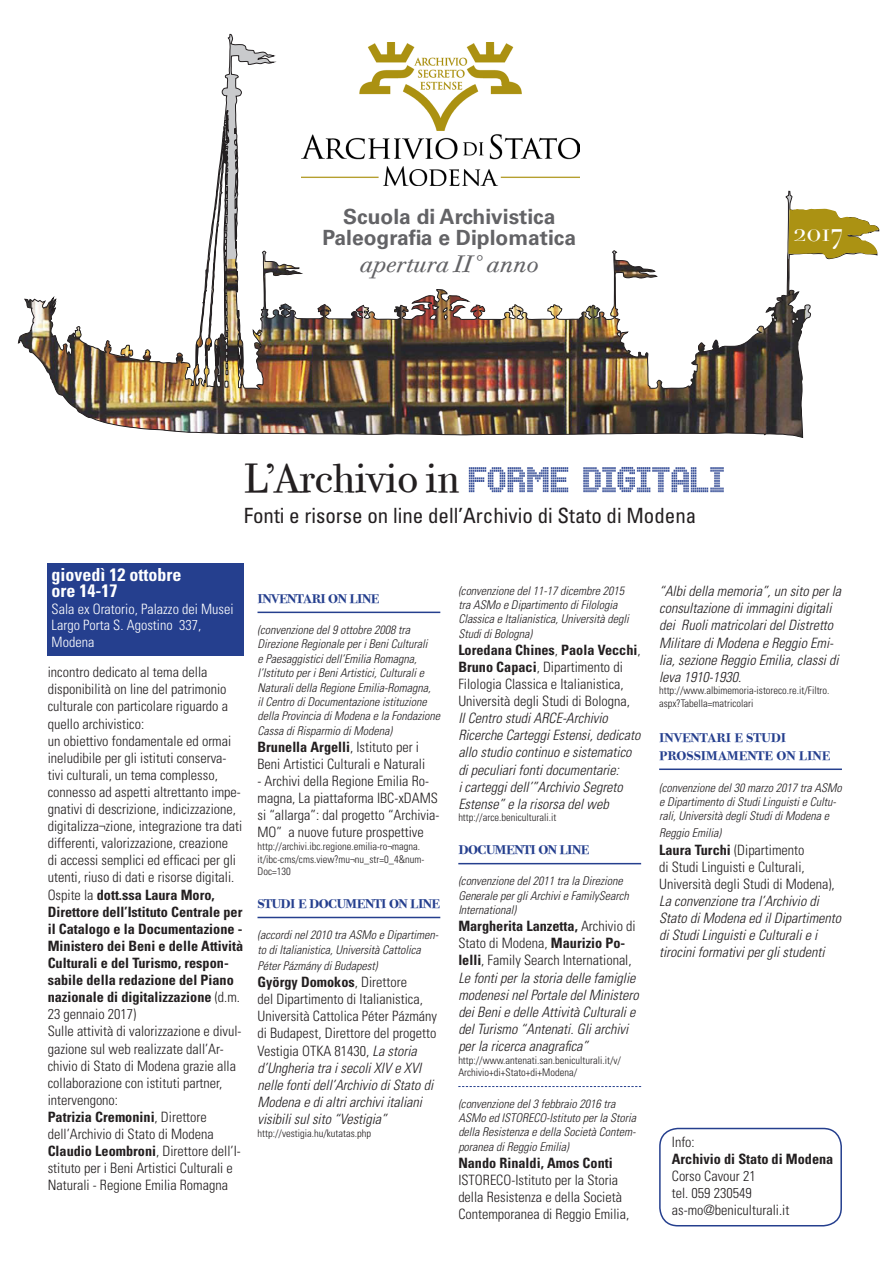
<style>
.page{position:relative;width:893px;height:1263px;background:#fff}
.page>*{position:absolute;margin:0;border:0;box-sizing:border-box;transform-origin:0 0}
.t1{font:40.5px "Bodoni Twelve OSITCTT Book";letter-spacing:-.01em;color:#231f20}
.t2{font:27px "Didot";color:#fff}
.t3{font:25.5px "Renegade Master";letter-spacing:.01em;color:#253f8e}
.t4{font:24px "Bodoni Twelve OSITCTT Book Ita";color:#636366}
.t5{font:condensed 21px "Univers LT Std";color:#231f20}
.t6{font:700 21px "Univers LT Std";color:#636366}
.t7{font:700 condensed 18px "Univers LT Std";color:#fff}
.t8{font:300 condensed 14.25px/17.1px "Univers LT Std";color:#231f20}
.t9{font:italic 300 condensed 14.25px/17.1px "Univers LT Std";color:#231f20}
.t10{font:700 condensed 14.25px/17.1px "Univers LT Std";color:#231f20}
.t11{font:300 condensed 14.25px/16.5px "Univers LT Std";color:#fff}
.t12{font:12.6px "Bodoni Twelve OSITCTT Bold";letter-spacing:-.035em;color:#253f8e}
.t13{font:12.6px/18px "Bodoni Twelve OSITCTT Bold";color:#253f8e}
.t14{font:italic 300 condensed 12px/14.4px "Univers LT Std";color:#231f20}
.t15{font:300 condensed 10.5px/12.6px "Univers LT Std";color:#231f20}
.s1{font-weight:300}
.s2{font-weight:700}
.s3{font-style:italic}
.s4{font-weight:700;font-style:normal}
.s5{font-style:normal}
</style>
<div class="page">
<img style="left:17px;top:33px;width:794px;height:405px">
<hr style="left:257px;top:612px;width:183px;height:1px;background:#253f8e">
<hr style="left:257px;top:917px;width:183px;height:1px;background:#253f8e">
<hr style="left:458px;top:863px;width:183px;height:1px;background:#253f8e">
<hr style="left:659px;top:768px;width:183px;height:2px;background:#253f8e">
<div style="left:47px;top:563px;width:197px;height:93px;background:#253f8e"></div>
<svg style="left:458px;top:1086px;width:183px;height:1px"></svg>
<div style="left:659px;top:1128px;width:183px;height:98px;border:2px solid #253f8e;border-radius:18px"></div>
<svg style="left:788px;top:208px;width:92px;height:52px"></svg>
<p class="t6" style="left:343px;top:204px;width:214px">Scuola di Archivistica</p>
<p class="t6" style="left:323px;top:225px;width:255px">Paleografia e Diplomatica</p>
<p class="t4" style="left:360px;top:248px;width:181px">apertura II° anno</p>
<p class="t2" style="left:793px;top:215px;width:52px">2017</p>
<p class="t1" style="left:244px;top:453px;width:218px">L’Archivio in</p>
<p class="t5" style="left:244px;top:503px;width:454px">Fonti e risorse on line dell’Archivio di Stato di Modena</p>
<p class="t3" style="left:469px;top:463px;width:258px">FORME DIGITALI</p>
<p class="t7" style="left:52px;top:563px;width:131px">giovedì 12 ottobre</p>
<p class="t7" style="left:52px;top:580px;width:67px">ore 14-17</p>
<p class="t11" style="left:52px;top:600px;width:183px">Sala ex Oratorio, Palazzo dei Musei</p>
<p class="t11" style="left:52px;top:617px;width:151px">Largo Porta S. Agostino 337,<br>Modena</p>
<p class="t8" style="left:48px;top:664px;width:182px">incontro dedicato al tema della disponibilità on line del patrimonio culturale con particolare riguardo a quello archivistico:</p>
<p class="t8" style="left:48px;top:732px;width:196px">un obiettivo fondamentale ed ormai ineludibile per gli istituti conserva&shy;tivi culturali, un tema complesso, connesso ad aspetti altrettanto impe&shy;gnativi di descrizione, indicizzazione, digitalizza¬zione, integrazione tra dati differenti, valorizzazione, creazione<br>di accessi semplici ed efficaci per gli utenti, riuso di dati e risorse digitali.</p>
<p class="t10" style="left:48px;top:886px;width:197px"><span class="s1">Ospite la</span> dott.ssa Laura Moro,<br>Direttore dell’Istituto Centrale per il Catalogo e la Documentazione -<br>Ministero dei Beni e delle Attività<br>Culturali e del Turismo, respon&shy;sabile della redazione del Piano nazionale di digitalizzazione <span class="s1">(d.m.<br>23 gennaio 2017)</span></p>
<p class="t8" style="left:48px;top:1023px;width:195px">Sulle attività di valorizzazione e divul&shy;gazione sul web realizzate dall’Ar&shy;chivio di Stato di Modena grazie alla collaborazione con istituti partner, intervengono:</p>
<p class="t8" style="left:48px;top:1108px;width:168px"><span class="s2">Patrizia Cremonini</span>, Direttore dell’Archivio di Stato di Modena</p>
<p class="t8" style="left:48px;top:1142px;width:195px"><span class="s2">Claudio Leombroni</span>, Direttore dell’I&shy;stituto per i Beni Artistici Culturali e<br>Naturali - Regione Emilia Romagna</p>
<p class="t12" style="left:257px;top:591px;width:123px">INVENTARI ON LINE</p>
<p class="t14" style="left:257px;top:623px;width:184px">(convenzione del 9 ottobre 2008 tra Direzione Regionale per i Beni Culturali<br>e Paesaggistici dell’Emilia Romagna, l’Istituto per i Beni Artistici, Culturali e Naturali della Regione Emilia-Romagna,<br>il Centro di Documentazione istituzione della Provincia di Modena e la Fondazione Cassa di Risparmio di Modena)</p>
<p class="t8" style="left:257px;top:738px;width:169px"><span class="s2">Brunella Argelli</span>, Istituto per i<br>Beni Artistici Culturali e Naturali</p>
<p class="t8" style="left:257px;top:772px;width:183px">- Archivi della Regione Emilia Ro&shy;magna, La piattaforma IBC-xDAMS si “allarga”: dal progetto “Archivia-MO” a nuove future prospettive</p>
<p class="t15" style="left:257px;top:840px;width:168px">http://archivi.ibc.regione.emilia-ro¬magna. it/ibc-cms/cms.view?mu¬nu_str=0_4&amp;num-<br>Doc=130</p>
<p class="t12" style="left:257px;top:896px;width:184px">STUDI E DOCUMENTI ON LINE</p>
<p class="t14" style="left:257px;top:928px;width:182px">(accordi nel 2010 tra ASMo e Dipartimen&shy;to di Italianistica, Università Cattolica</p>
<p class="t14" style="left:257px;top:959px;width:121px">Péter Pázmány di Budapest)</p>
<p class="t8" style="left:257px;top:973px;width:181px"><span class="s2">György Domokos</span>, Direttore<br>del Dipartimento di Italianistica, Università Cattolica Péter Pázmány di Budapest, Direttore del progetto Vestigia OTKA 81430, <span class="s3">La storia d’Ungheria tra i secoli XIV e XVI nelle fonti dell’Archivio di Stato di Modena e di altri archivi italiani visibili sul sito “Vestigia”</span></p>
<p class="t15" style="left:257px;top:1126px;width:115px">http://vestigia.hu/kutatas.php</p>
<p class="t14" style="left:458px;top:583px;width:172px">(convenzione del 11-17 dicembre 2015 tra ASMo e Dipartimento di Filologia Classica e Italianistica, Università degli Studi di Bologna)</p>
<p class="t9" style="left:458px;top:641px;width:184px"><span class="s4">Loredana Chines</span><span class="s5">,</span> <span class="s4">Paola Vecchi</span><span class="s5">, </span><span class="s4">Bruno Capaci</span><span class="s5">, Dipartimento di Filologia Classica e Italianistica, Università degli Studi di Bologna,<br></span>Il Centro studi ARCE-Archivio Ricerche Carteggi Estensi, dedicato allo studio continuo e sistematico di peculiari fonti documentarie:<br>i carteggi dell’”Archivio Segreto Estense” e la risorsa del web</p>
<p class="t15" style="left:458px;top:811px;width:99px">http://arce.beniculturali.it</p>
<p class="t12" style="left:458px;top:842px;width:133px">DOCUMENTI ON LINE</p>
<p class="t14" style="left:458px;top:874px;width:172px">(convenzione del 2011 tra la Direzione<br>Generale per gli Archivi e FamilySearch<br>International)</p>
<p class="t9" style="left:458px;top:918px;width:182px"><span class="s4">Margherita Lanzetta,</span> <span class="s5">Archivio di Stato di Modena,</span> <span class="s4">Maurizio Po&shy;lelli</span><span class="s5">, Family Search International, </span>Le fonti per la storia delle famiglie modenesi nel Portale del Ministero dei Beni e delle Attività Culturali e del Turismo “Antenati. Gli archivi per la ricerca anagrafica”</p>
<p class="t15" style="left:458px;top:1053px;width:164px">http://www.antenati.san.beniculturali.it/v/<br>Archivio+di+Stato+di+Modena/</p>
<p class="t14" style="left:458px;top:1096px;width:179px">(convenzione del 3 febbraio 2016 tra ASMo ed ISTORECO-Istituto per la Storia della Resistenza e della Società Contem&shy;poranea di Reggio Emilia)</p>
<p class="t8" style="left:458px;top:1154px;width:172px"><span class="s2">Nando Rinaldi, Amos Conti<br></span>ISTORECO-Istituto per la Storia della Resistenza e della Società<br>Contemporanea di Reggio Emilia,</p>
<p class="t9" style="left:659px;top:583px;width:183px">“Albi della memoria”, un sito per la consultazione di immagini digitali dei Ruoli matricolari del Distretto<br>Militare di Modena e Reggio Emi&shy;lia, sezione Reggio Emilia, classi di leva 1910-1930.</p>
<p class="t15" style="left:659px;top:684px;width:172px">http://www.albimemoria-istoreco.re.it/Filtro. aspx?Tabella=matricolari</p>
<p class="t13" style="left:659px;top:729px;width:173px">INVENTARI E STUDI<br>PROSSIMAMENTE ON LINE</p>
<p class="t14" style="left:659px;top:780px;width:184px">(convenzione del 30 marzo 2017 tra ASMo e Dipartimento di Studi Linguisti e Cultu&shy;rali, Università degli Studi di Modena e</p>
<p class="t14" style="left:659px;top:826px;width:63px">Reggio Emilia)</p>
<p class="t9" style="left:659px;top:841px;width:183px"><span class="s4">Laura Turchi</span> <span class="s5">(Dipartimento<br>di Studi Linguisti e Culturali, Università degli Studi di Modena), </span>La convenzione tra l’Archivio di Stato di Modena ed il Dipartimento di Studi Linguisti e Culturali e i tirocini formativi per gli studenti</p>
<p class="t8" style="left:672px;top:1133px;width:24px">Info:</p>
<p class="t10" style="left:672px;top:1150px;width:163px">Archivio di Stato di Modena</p>
<p class="t8" style="left:672px;top:1167px;width:85px">Corso Cavour 21</p>
<p class="t8" style="left:672px;top:1184px;width:81px">tel. 059 230549</p>
<p class="t8" style="left:672px;top:1201px;width:119px">as-mo@beniculturali.it</p>
</div>
